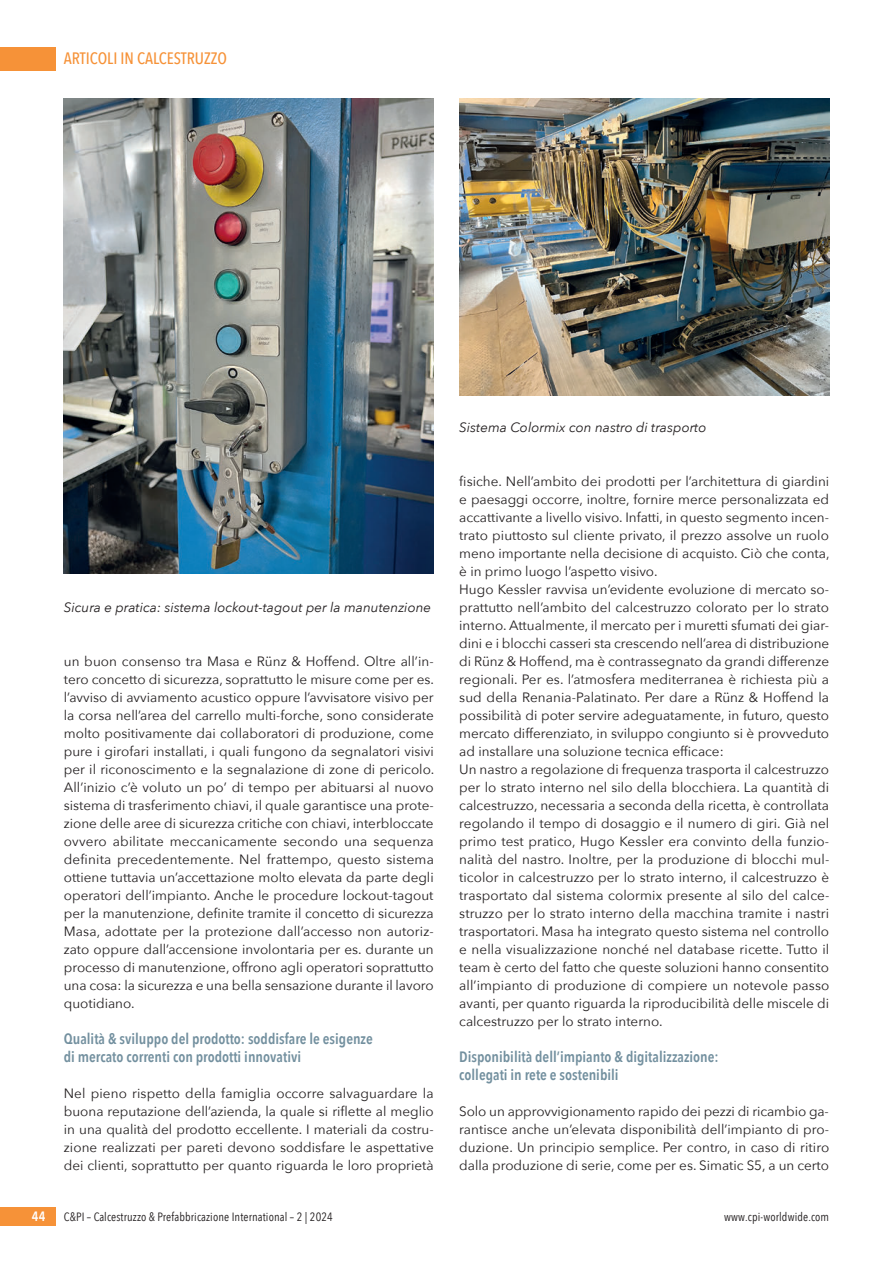
<style>
.page{position:relative;width:893px;height:1263px;background:#fff}
.page>*{position:absolute;margin:0;border:0;box-sizing:border-box;transform-origin:0 0}
.t1{font:500 16.5px "Avenir Next Condensed";color:#f69238}
.t2{font:600 15px/18px "Avenir Next Condensed";color:#73909f}
.t3{font:13.5px/18px "Avenir Next";color:#231f20;text-align:justify}
.t4{font:italic 13.5px "Avenir Next";color:#231f20}
.t5{font:600 13.5px "Avenir Next Condensed";color:#fff}
.t6{font:12px "Avenir Next Condensed";letter-spacing:.01em;color:#231f20}
</style>
<div class="page">
<div style="left:0;top:47px;width:55px;height:23px;background:#f69238"></div>
<div style="left:0;top:1208px;width:55px;height:18px;background:#f69238"></div>
<img style="left:64px;top:99px;width:370px;height:474px">
<img style="left:459px;top:99px;width:370px;height:297px">
<p class="t1" style="left:64px;top:49px;width:165px">ARTICOLI IN CALCESTRUZZO</p>
<p class="t4" style="left:64px;top:596px;width:369px">Sicura e pratica: sistema lockout-tagout per la manutenzione</p>
<p class="t3" style="left:64px;top:652px;width:372px">un buon consenso tra Masa e Rünz &amp; Hoffend. Oltre all’in&shy;tero concetto di sicurezza, soprattutto le misure come per es. l’avviso di avviamento acustico oppure l’avvisatore visivo per la corsa nell’area del carrello multi-forche, sono considerate molto positivamente dai collaboratori di produzione, come pure i girofari installati, i quali fungono da segnalatori visivi per il riconoscimento e la segnalazione di zone di pericolo.<br>All’inizio c’è voluto un po’ di tempo per abituarsi al nuovo sistema di trasferimento chiavi, il quale garantisce una prote&shy;zione delle aree di sicurezza critiche con chiavi, interbloccate ovvero abilitate meccanicamente secondo una sequenza definita precedentemente. Nel frattempo, questo sistema ottiene tuttavia un’accettazione molto elevata da parte degli operatori dell’impianto. Anche le procedure lockout-tagout per la manutenzione, definite tramite il concetto di sicurezza Masa, adottate per la protezione dall’accesso non autoriz&shy;zato oppure dall’accensione involontaria per es. durante un processo di manutenzione, offrono agli operatori soprattutto una cosa: la sicurezza e una bella sensazione durante il lavoro quotidiano.</p>
<p class="t2" style="left:64px;top:1029px;width:311px">Qualità &amp; sviluppo del prodotto: soddisfare le esigenze di mercato correnti con prodotti innovativi</p>
<p class="t3" style="left:64px;top:1084px;width:371px">Nel pieno rispetto della famiglia occorre salvaguardare la buona reputazione dell’azienda, la quale si riflette al meglio in una qualità del prodotto eccellente. I materiali da costru&shy;zione realizzati per pareti devono soddisfare le aspettative dei clienti, soprattutto per quanto riguarda le loro proprietà</p>
<p class="t4" style="left:459px;top:416px;width:249px">Sistema Colormix con nastro di trasporto</p>
<p class="t3" style="left:459px;top:472px;width:372px;text-align:left">fisiche. Nell’ambito dei prodotti per l’architettura di giardini e paesaggi occorre, inoltre, fornire merce personalizzata ed accattivante a livello visivo. Infatti, in questo segmento incen&shy;trato piuttosto sul cliente privato, il prezzo assolve un ruolo meno importante nella decisione di acquisto. Ciò che conta, è in primo luogo l’aspetto visivo.<br>Hugo Kessler ravvisa un’evidente evoluzione di mercato so&shy;prattutto nell’ambito del calcestruzzo colorato per lo strato interno. Attualmente, il mercato per i muretti sfumati dei giar&shy;dini e i blocchi casseri sta crescendo nell’area di distribuzione di Rünz &amp; Hoffend, ma è contrassegnato da grandi differenze regionali. Per es. l’atmosfera mediterranea è richiesta più a sud della Renania-Palatinato. Per dare a Rünz &amp; Hoffend la possibilità di poter servire adeguatamente, in futuro, questo mercato differenziato, in sviluppo congiunto si è provveduto ad installare una soluzione tecnica efficace:<br>Un nastro a regolazione di frequenza trasporta il calcestruzzo per lo strato interno nel silo della blocchiera. La quantità di calcestruzzo, necessaria a seconda della ricetta, è controllata regolando il tempo di dosaggio e il numero di giri. Già nel primo test pratico, Hugo Kessler era convinto della funzio&shy;nalità del nastro. Inoltre, per la produzione di blocchi mul&shy;ticolor in calcestruzzo per lo strato interno, il calcestruzzo è trasportato dal sistema colormix presente al silo del calce&shy;struzzo per lo strato interno della macchina tramite i nastri trasportatori. Masa ha integrato questo sistema nel controllo e nella visualizzazione nonché nel database ricette. Tutto il team è certo del fatto che queste soluzioni hanno consentito all’impianto di produzione di compiere un notevole passo avanti, per quanto riguarda la riproducibilità delle miscele di calcestruzzo per lo strato interno.</p>
<p class="t2" style="left:459px;top:1047px;width:261px">Disponibilità dell’impianto &amp; digitalizzazione: collegati in rete e sostenibili</p>
<p class="t3" style="left:459px;top:1102px;width:372px">Solo un approvvigionamento rapido dei pezzi di ricambio ga&shy;rantisce anche un’elevata disponibilità dell’impianto di pro&shy;duzione. Un principio semplice. Per contro, in caso di ritiro dalla produzione di serie, come per es. Simatic S5, a un certo</p>
<p class="t5" style="left:32px;top:1205px;width:15px">44</p>
<p class="t6" style="left:64px;top:1207px;width:271px">C&amp;PI – Calcestruzzo &amp; Prefabbricazione International – 2 | 2024</p>
<p class="t6" style="left:724px;top:1207px;width:107px">www.cpi-worldwide.com</p>
</div>
